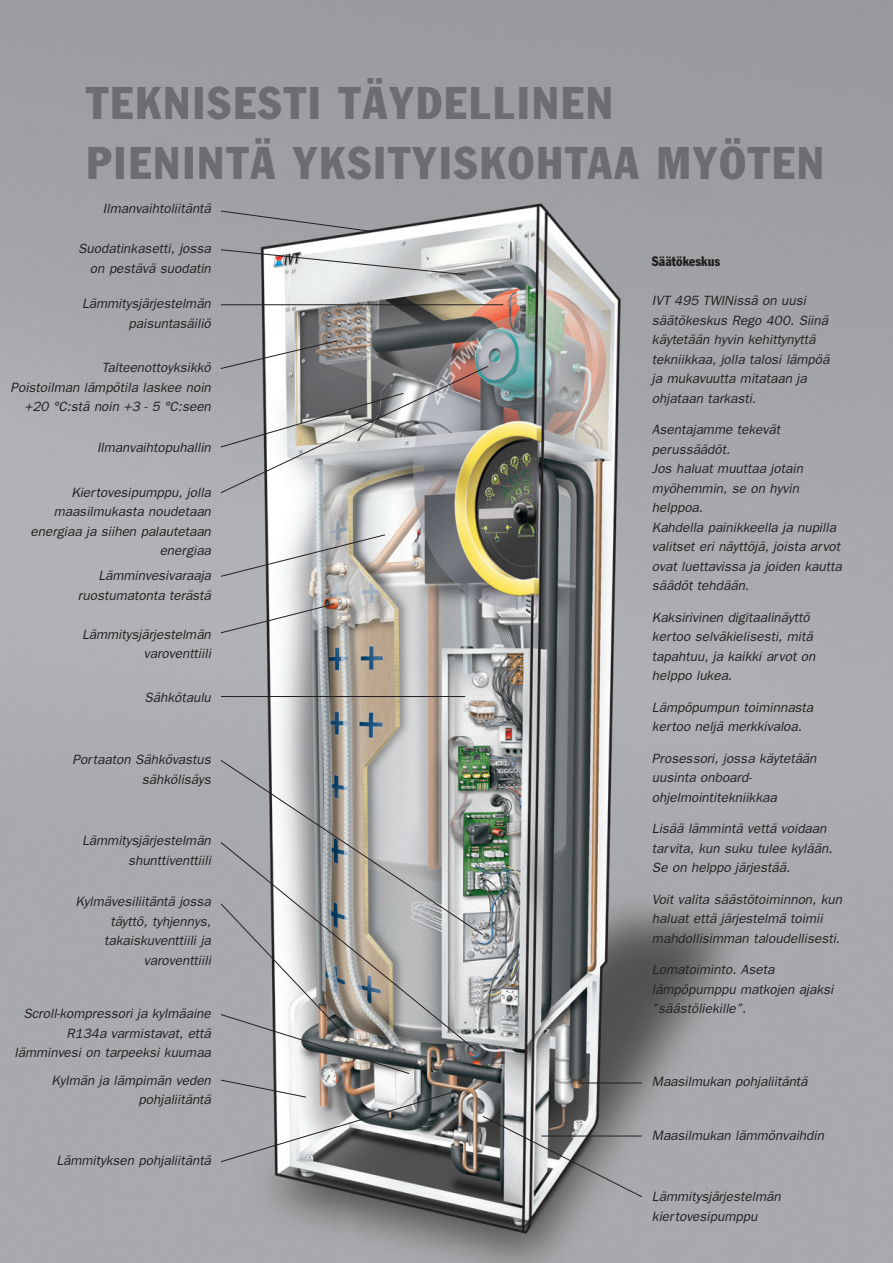
<style>
.page{position:relative;width:893px;height:1263px;background:#fff}
.page>*{position:absolute;margin:0;border:0;box-sizing:border-box;transform-origin:0 0}
.t1{font:condensed 45px/60px "Franklin Gothic";letter-spacing:.055em;color:#6c6d70}
.t2{font:italic 13.5px/19.5px "Franklin Gothic";color:#231f20;text-align:right}
.t3{font:condensed 13.5px "Franklin Gothic";color:#231f20}
</style>
<div class="page">
<img style="left:0;top:0;width:893px;height:1263px">
<hr style="left:221px;top:304px;width:282px;height:1px;background:#231f20">
<hr style="left:221px;top:696px;width:244px;height:1px;background:#231f20">
<hr style="left:577px;top:1083px;width:65px;height:1px;background:#231f20">
<svg style="left:220px;top:759px;width:264px;height:177px;background:#acaeab"></svg>
<svg style="left:220px;top:841px;width:257px;height:210px;background:#b1b2b0"></svg>
<svg style="left:220px;top:903px;width:236px;height:260px;background:#a3a3a2"></svg>
<svg style="left:482px;top:1115px;width:161px;height:83px;background:#919293"></svg>
<svg style="left:220px;top:249px;width:247px;height:27px"></svg>
<svg style="left:220px;top:340px;width:269px;height:154px;background:#a3a19f"></svg>
<svg style="left:220px;top:603px;width:116px;height:31px"></svg>
<svg style="left:220px;top:534px;width:166px;height:43px;background:#bebdbc"></svg>
<svg style="left:220px;top:210px;width:151px;height:22px;background:#999b9e"></svg>
<h1 class="t1" style="left:86px;top:76px;width:739px">TEKNISESTI TÄYDELLINEN<br>PIENINTÄ YKSITYISKOHTAA MYÖTEN</h1>
<p class="t2" style="left:103px;top:200px;width:112px">Ilmanvaihtoliitäntä</p>
<p class="t2" style="left:78px;top:240px;width:136px">Suodatinkasetti, jossa on pestävä suodatin</p>
<p class="t2" style="left:82px;top:295px;width:133px">Lämmitysjärjestelmän paisuntasäiliö</p>
<p class="t2" style="left:10px;top:359px;width:204px">Talteenottoyksikkö<br>Poistoilman lämpötila laskee noin +20 °C:stä noin +3 - 5 °C:seen</p>
<p class="t2" style="left:97px;top:439px;width:118px">Ilmanvaihtopuhallin</p>
<p class="t2" style="left:31px;top:483px;width:184px">Kiertovesipumppu, jolla maasilmukasta noudetaan energiaa ja siihen palautetaan energiaa</p>
<p class="t2" style="left:78px;top:567px;width:137px">Lämminvesivaraaja ruostumatonta terästä</p>
<p class="t2" style="left:82px;top:626px;width:133px">Lämmitysjärjestelmän varoventtiili</p>
<p class="t2" style="left:144px;top:688px;width:70px">Sähkötaulu</p>
<p class="t2" style="left:72px;top:751px;width:142px">Portaaton Sähkövastus sähkölisäys</p>
<p class="t2" style="left:82px;top:832px;width:133px">Lämmitysjärjestelmän shunttiventtiili</p>
<p class="t2" style="left:76px;top:893px;width:139px">Kylmävesiliitäntä jossa täyttö, ty hj ennys, takaiskuventtiili ja varoventtiili</p>
<p class="t2" style="left:15px;top:1005px;width:200px">Scroll-kompressori ja kylmäaine<br>R134a varmistavat, että lämminvesi on tarpeeksi kuumaa</p>
<p class="t2" style="left:52px;top:1071px;width:163px">Kylmän ja lämpimän veden pohjaliitäntä</p>
<p class="t2" style="left:56px;top:1151px;width:158px">Lämmityksen pohjaliitäntä</p>
<p class="t3" style="left:652px;top:257px;width:70px">Säätökeskus</p>
<p class="t2" style="left:652px;top:292px;width:181px;text-align:left">IVT 495 TWINissä on uusi säätökeskus Rego 400. Siinä käytetään hyvin kehitty nyttä tekniikkaa, jolla talosi lämpöä ja mukavuutta mitataan ja ohjataan tarkasti.</p>
<p class="t2" style="left:652px;top:421px;width:193px;text-align:left">Asentaj amme tekevät perussäädöt.<br>Jos haluat muuttaa jotain myöhemmin, se on hyvin helppoa.<br>Kahdella painikkeella ja nupilla valitset eri näyttöjä, joista arvot ovat luettavissa ja joiden kautta säädöt tehdään.</p>
<p class="t2" style="left:652px;top:609px;width:167px;text-align:left">Kaksirivinen digitaalinäyttö kertoo selväkielisesti, mitä tapahtuu, ja kaikki arvot on helppo lukea.</p>
<p class="t2" style="left:652px;top:699px;width:165px;text-align:left">Lämpöpumpun toiminnasta kertoo neljä merkkivaloa.</p>
<p class="t2" style="left:652px;top:750px;width:168px;text-align:left">Prosessori, jossa käytetään uusinta onboard&shy;ohjelmointitekniikkaa</p>
<p class="t2" style="left:652px;top:820px;width:184px;text-align:left">Lisää lämmintä vettä voidaan tarvita, kun suku tulee kylään.<br>Se on helppo järjestää.</p>
<p class="t2" style="left:652px;top:891px;width:194px;text-align:left">Voit valita säästötoiminnon, kun haluat että järjestelmä toimii mahdollisimman taloudellisesti.</p>
<p class="t2" style="left:652px;top:961px;width:185px;text-align:left">Lomatoiminto. Aseta lämpöpumppu matkojen ajaksi ”säästöliekille”.</p>
<p class="t2" style="left:652px;top:1073px;width:159px">Maasilmukan pohjaliitäntä</p>
<p class="t2" style="left:652px;top:1127px;width:176px">Maasilmukan lämmönvaihdin</p>
<p class="t2" style="left:652px;top:1188px;width:132px;text-align:left">Lämmitysjärjestelmän kiertovesipumppu</p>
</div>
